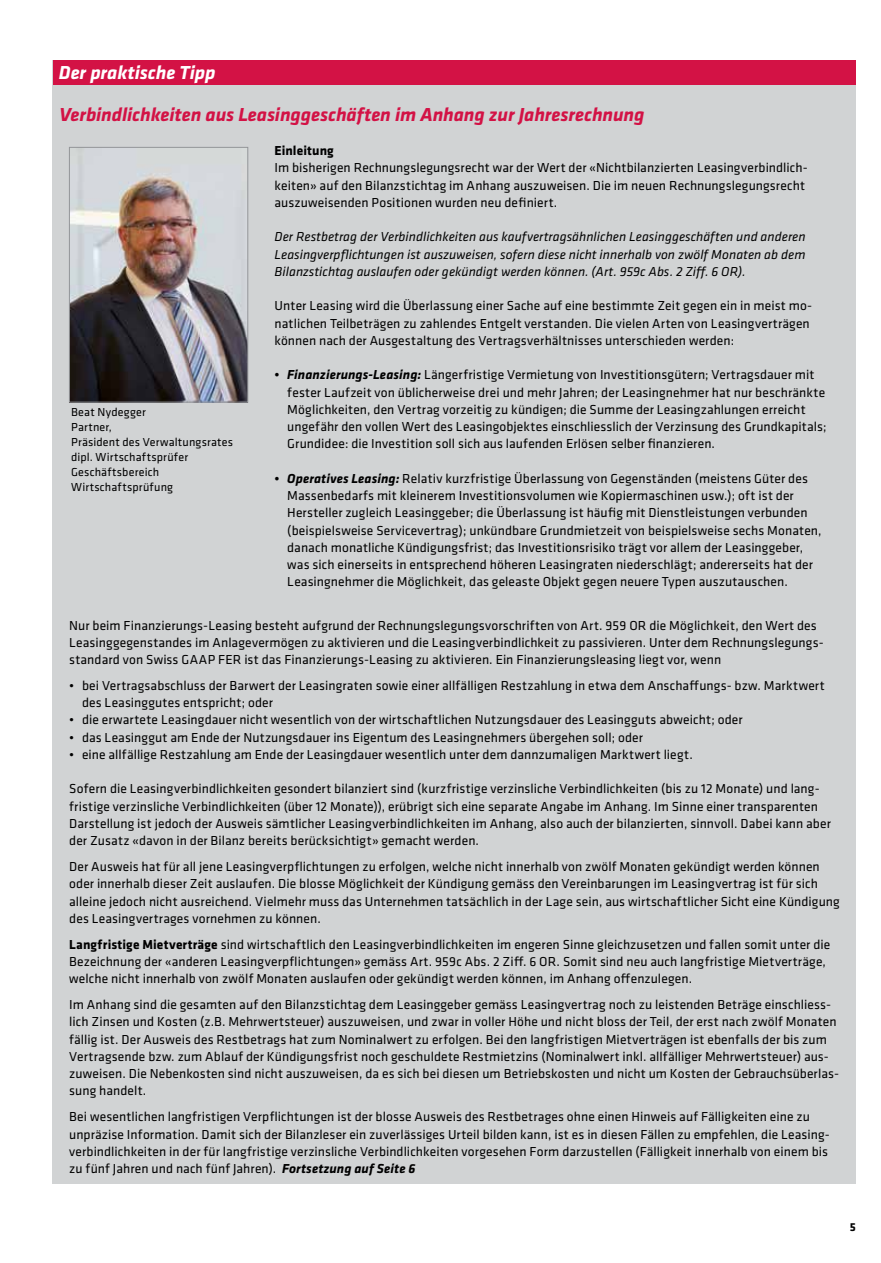
<style>
.page{position:relative;width:881px;height:1263px;background:#fff}
.page>*{position:absolute;margin:0;border:0;box-sizing:border-box;transform-origin:0 0}
.t1{font:italic 700 19.5px "Klavika";letter-spacing:-.005em;color:#d31245}
.t2{font:italic 700 19.5px "Klavika";letter-spacing:-.005em;color:#fff}
.t3{font:13.5px/17.2px "Klavika";letter-spacing:.005em;color:#000}
.t4{font:italic 13.5px/17.2px "Klavika";letter-spacing:.005em;color:#000;text-align:justify}
.t5{font:700 13.5px "Klavika";letter-spacing:.005em;color:#000}
.t6{font:12px/15px "Klavika";letter-spacing:.015em;color:#000}
.t7{font:700 12px "Klavika";color:#000}
.s1{font-weight:700;font-style:italic}
.s2{font-weight:700}
</style>
<div class="page">
<div style="left:52px;top:60px;width:803px;height:1123px;background:#d1d3d4"></div>
<div style="left:53px;top:60px;width:802px;height:25px;background:#d31245"></div>
<img style="left:71px;top:166px;width:175px;height:234px">
<div style="left:69px;top:147px;width:179px;height:255px;border:1px solid #939598"></div>
<h1 class="t2" style="left:59px;top:59px;width:158px">Der praktische Tipp</h1>
<h1 class="t1" style="left:60px;top:100px;width:586px">Verbindlichkeiten aus Leasinggeschäften im Anhang zur Jahresrechnung</h1>
<p class="t5" style="left:274px;top:141px;width:61px">Einleitung</p>
<p class="t3" style="left:274px;top:159px;width:534px">Im bisherigen Rechnungslegungsrecht war der Wert der «Nichtbilanzierten Leasingverbindlich&shy;keiten» auf den Bilanzstichtag im Anhang auszuweisen. Die im neuen Rechnungslegungsrecht auszuweisenden Positionen wurden neu definiert.</p>
<p class="t4" style="left:274px;top:228px;width:532px">Der Restbetrag der Verbindlichkeiten aus kaufvertragsähnlichen Leasinggeschäften und anderen Leasingverpflichtungen ist auszuweisen, sofern diese nicht innerhalb von zwölf Monaten ab dem Bilanzstichtag auslaufen oder gekündigt werden können. (Art. 959c Abs. 2 Ziff. 6 OR).</p>
<p class="t3" style="left:274px;top:297px;width:539px">Unter Leasing wird die Überlassung einer Sache auf eine bestimmte Zeit gegen ein in meist mo&shy;natlichen Teilbeträgen zu zahlendes Entgelt verstanden. Die vielen Arten von Leasingverträgen können nach der Ausgestaltung des Vertragsverhältnisses unterschieden werden:</p>
<p class="t3" style="left:287px;top:366px;width:540px;text-indent:-13px"><span class="s1">• Finanzierungs-Leasing:</span> Längerfristige Vermietung von Investitionsgütern; Vertragsdauer mit fester Laufzeit von üblicherweise drei und mehr Jahren; der Leasingnehmer hat nur beschränkte Möglichkeiten, den Vertrag vorzeitig zu kündigen; die Summe der Leasingzahlungen erreicht ungefähr den vollen Wert des Leasingobjektes einschliesslich der Verzinsung des Grundkapitals; Grundidee: die Investition soll sich aus laufenden Erlösen selber finanzieren.</p>
<p class="t3" style="left:287px;top:469px;width:535px;text-indent:-13px"><span class="s1">• Operatives Leasing:</span> Relativ kurzfristige Überlassung von Gegenständen (meistens Güter des Massenbedarfs mit kleinerem Investitionsvolumen wie Kopiermaschinen usw.); oft ist der Hersteller zugleich Leasinggeber; die Überlassung ist häufig mit Dienstleistungen verbunden (beispielsweise Servicevertrag); unkündbare Grundmietzeit von beispielsweise sechs Monaten, danach monatliche Kündigungsfrist; das Investitionsrisiko trägt vor allem der Leasinggeber, was sich einerseits in entsprechend höheren Leasingraten niederschlägt; andererseits hat der Leasingnehmer die Möglichkeit, das geleaste Objekt gegen neuere Typen auszutauschen.</p>
<p class="t3" style="left:69px;top:616px;width:755px">Nur beim Finanzierungs-Leasing besteht aufgrund der Rechnungslegungsvorschriften von Art. 959 OR die Möglichkeit, den Wert des<br>Leasinggegenstandes im Anlagevermögen zu aktivieren und die Leasingverbindlichkeit zu passivieren. Unter dem Rechnungslegungs&shy;standard von Swiss GAAP FER ist das Finanzierungs-Leasing zu aktivieren. Ein Finanzierungsleasing liegt vor, wenn</p>
<p class="t3" style="left:82px;top:676px;width:744px;text-indent:-13px">• bei Vertragsabschluss der Barwert der Leasingraten sowie einer allfälligen Restzahlung in etwa dem Anschaffungs- bzw. Marktwert des Leasinggutes entspricht; oder</p>
<p class="t3" style="left:69px;top:711px;width:674px">• die erwartete Leasingdauer nicht wesentlich von der wirtschaftlichen Nutzungsdauer des Leasingguts abweicht; oder</p>
<p class="t3" style="left:69px;top:728px;width:575px">• das Leasinggut am Ende der Nutzungsdauer ins Eigentum des Leasingnehmers übergehen soll; oder</p>
<p class="t3" style="left:69px;top:745px;width:625px">• eine allfällige Restzahlung am Ende der Leasingdauer wesentlich unter dem dannzumaligen Marktwert liegt.</p>
<p class="t3" style="left:69px;top:780px;width:762px">Sofern die Leasingverbindlichkeiten gesondert bilanziert sind (kurzfristige verzinsliche Verbindlichkeiten (bis zu 12 Monate) und lang&shy;fristige verzinsliche Verbindlichkeiten (über 12 Monate)), erübrigt sich eine separate Angabe im Anhang. Im Sinne einer transparenten Darstellung ist jedoch der Ausweis sämtlicher Leasingverbindlichkeiten im Anhang, also auch der bilanzierten, sinnvoll. Dabei kann aber der Zusatz «davon in der Bilanz bereits berücksichtigt» gemacht werden.</p>
<p class="t3" style="left:69px;top:857px;width:771px">Der Ausweis hat für all jene Leasingverpflichtungen zu erfolgen, welche nicht innerhalb von zwölf Monaten gekündigt werden können oder innerhalb dieser Zeit auslaufen. Die blosse Möglichkeit der Kündigung gemäss den Vereinbarungen im Leasingvertrag ist für sich alleine jedoch nicht ausreichend. Vielmehr muss das Unternehmen tatsächlich in der Lage sein, aus wirtschaftlicher Sicht eine Kündigung des Leasingvertrages vornehmen zu können.</p>
<p class="t3" style="left:69px;top:935px;width:762px"><span class="s2">Langfristige Mietverträge</span> sind wirtschaftlich den Leasingverbindlichkeiten im engeren Sinne gleichzusetzen und fallen somit unter die<br>Bezeichnung der «anderen Leasingverpflichtungen» gemäss Art. 959c Abs. 2 Ziff. 6 OR. Somit sind neu auch langfristige Mietverträge, welche nicht innerhalb von zwölf Monaten auslaufen oder gekündigt werden können, im Anhang offenzulegen.</p>
<p class="t3" style="left:69px;top:995px;width:771px">Im Anhang sind die gesamten auf den Bilanzstichtag dem Leasinggeber gemäss Leasingvertrag noch zu leistenden Beträge einschliess&shy;lich Zinsen und Kosten (z.B. Mehrwertsteuer) auszuweisen, und zwar in voller Höhe und nicht bloss der Teil, der erst nach zwölf Monaten fällig ist. Der Ausweis des Restbetrags hat zum Nominalwert zu erfolgen. Bei den langfristigen Mietverträgen ist ebenfalls der bis zum Vertragsende bzw. zum Ablauf der Kündigungsfrist noch geschuldete Restmietzins (Nominalwert inkl. allfälliger Mehrwertsteuer) aus&shy;zuweisen. Die Nebenkosten sind nicht auszuweisen, da es sich bei diesen um Betriebskosten und nicht um Kosten der Gebrauchsüberlas&shy;sung handelt.</p>
<p class="t3" style="left:69px;top:1108px;width:761px">Bei wesentlichen langfristigen Verpflichtungen ist der blosse Ausweis des Restbetrages ohne einen Hinweis auf Fälligkeiten eine zu unpräzise Information. Damit sich der Bilanzleser ein zuverlässiges Urteil bilden kann, ist es in diesen Fällen zu empfehlen, die Leasing&shy;verbindlichkeiten in der für langfristige verzinsliche Verbindlichkeiten vorgesehen Form darzustellen (Fälligkeit innerhalb von einem bis zu fünf Jahren und nach fünf Jahren). <span class="s1">Fortsetzung auf Seite 6</span></p>
<p class="t6" style="left:71px;top:405px;width:163px">Beat Nydegger<br>Partner,<br>Präsident des Verwaltungsrates dipl. Wirtschaftsprüfer<br>Geschäftsbereich<br>Wirtschaftsprüfung</p>
<p class="t7" style="left:849px;top:1218px;width:7px">5</p>
</div>
